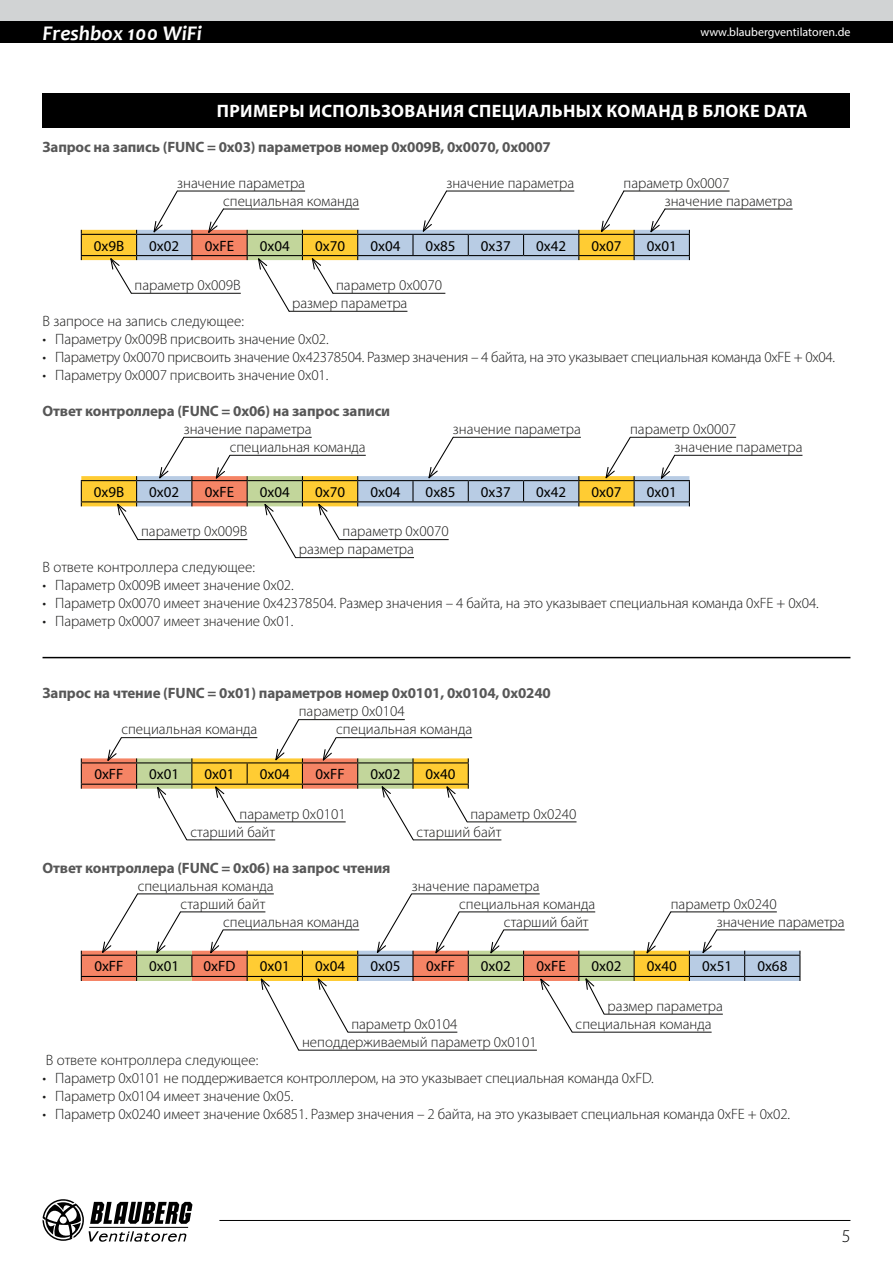
<style>
.page{position:relative;width:893px;height:1263px;background:#fff}
.page>*{position:absolute;margin:0;border:0;box-sizing:border-box;transform-origin:0 0}
.t1{font:italic 700 21px "Candara";color:#fff}
.t2{font:700 18px "Myriad Pro";letter-spacing:.02em;color:#fff}
.t3{font:300 18px "Myriad Pro";color:#000}
.t4{font:300 15px/18px "Myriad Pro";letter-spacing:-.005em;color:#1c1c1b}
.t5{font:700 15px "Myriad Pro";letter-spacing:-.01em;color:#575757}
.t6{font:15px "Myriad Pro";color:#000}
.t7{font:12px "Myriad Pro";color:#fff}
</style>
<div class="page">
<div style="left:0;top:0;width:893px;height:21px;background:#d1d3d4"></div>
<div style="left:0;top:21px;width:893px;height:22px;background:#000"></div>
<svg style="left:43px;top:1199px;width:149px;height:43px"></svg>
<hr style="left:219px;top:1220px;width:631px;height:1px;background:#000">
<div style="left:43px;top:94px;width:807px;height:34px;background:#000"></div>
<hr style="left:624px;top:190px;width:106px;height:2px;background:#1c1c1b">
<hr style="left:665px;top:208px;width:128px;height:2px;background:#1c1c1b">
<hr style="left:630px;top:437px;width:106px;height:1px;background:#1c1c1b">
<hr style="left:675px;top:455px;width:127px;height:1px;background:#1c1c1b">
<hr style="left:336px;top:737px;width:136px;height:1px;background:#1c1c1b">
<hr style="left:467px;top:821px;width:109px;height:1px;background:#1c1c1b">
<hr style="left:413px;top:839px;width:88px;height:1px;background:#1c1c1b">
<hr style="left:717px;top:929px;width:128px;height:1px;background:#1c1c1b">
<svg style="left:81px;top:190px;width:609px;height:122px"></svg>
<svg style="left:81px;top:436px;width:609px;height:123px"></svg>
<svg style="left:81px;top:719px;width:388px;height:122px"></svg>
<svg style="left:81px;top:893px;width:719px;height:158px"></svg>
<hr style="left:43px;top:657px;width:807px;height:1px;background:#000">
<h1 class="t1" style="left:43px;top:20px;width:161px">Freshbox 100 WiFi</h1>
<p class="t7" style="left:700px;top:25px;width:152px">www.blaubergventilatoren.de</p>
<p class="t2" style="left:217px;top:99px;width:592px">ПРИМЕРЫ ИСПОЛЬЗОВАНИЯ СПЕЦИАЛЬНЫХ КОМАНД В БЛОКЕ DATA</p>
<p class="t5" style="left:43px;top:137px;width:510px">Запрос на запись (FUNC = 0x03) параметров номер 0x009B, 0x0070, 0x0007</p>
<p class="t4" style="left:177px;top:174px;width:129px">значение параметра</p>
<p class="t4" style="left:446px;top:174px;width:129px">значение параметра</p>
<p class="t4" style="left:624px;top:174px;width:108px">параметр 0x0007</p>
<p class="t4" style="left:223px;top:192px;width:137px">специальная команда</p>
<p class="t4" style="left:665px;top:192px;width:129px">значение параметра</p>
<p class="t6" style="left:94px;top:236px;width:32px">0x9B</p>
<p class="t6" style="left:149px;top:236px;width:32px">0x02</p>
<p class="t6" style="left:205px;top:236px;width:31px">0xFE</p>
<p class="t6" style="left:260px;top:236px;width:32px">0x04</p>
<p class="t6" style="left:315px;top:236px;width:32px">0x70</p>
<p class="t6" style="left:370px;top:236px;width:32px">0x04</p>
<p class="t6" style="left:426px;top:236px;width:32px">0x85</p>
<p class="t6" style="left:481px;top:236px;width:32px">0x37</p>
<p class="t6" style="left:536px;top:236px;width:32px">0x42</p>
<p class="t6" style="left:591px;top:236px;width:32px">0x07</p>
<p class="t6" style="left:647px;top:236px;width:32px">0x01</p>
<p class="t4" style="left:135px;top:276px;width:108px">параметр 0x009B</p>
<p class="t4" style="left:292px;top:276px;width:151px;text-indent:44px">параметр 0x0070 размер параметра</p>
<p class="t4" style="left:43px;top:312px;width:203px">В запросе на запись следующее:</p>
<p class="t4" style="left:43px;top:330px;width:288px">• Параметру 0x009B присвоить значение 0x02.</p>
<p class="t4" style="left:43px;top:348px;width:794px">• Параметру 0x0070 присвоить значение 0x42378504. Размер значения – 4 байта, на это указывает специальная команда 0xFE + 0x04.</p>
<p class="t4" style="left:43px;top:366px;width:287px">• Параметру 0x0007 присвоить значение 0x01.</p>
<p class="t5" style="left:43px;top:401px;width:349px">Ответ контроллера (FUNC = 0x06) на запрос записи</p>
<p class="t4" style="left:184px;top:420px;width:129px">значение параметра</p>
<p class="t4" style="left:453px;top:420px;width:129px">значение параметра</p>
<p class="t4" style="left:630px;top:420px;width:108px">параметр 0x0007</p>
<p class="t4" style="left:230px;top:438px;width:137px">специальная команда</p>
<p class="t4" style="left:675px;top:438px;width:129px">значение параметра</p>
<p class="t6" style="left:94px;top:483px;width:32px">0x9B</p>
<p class="t6" style="left:149px;top:483px;width:32px">0x02</p>
<p class="t6" style="left:205px;top:483px;width:31px">0xFE</p>
<p class="t6" style="left:260px;top:483px;width:32px">0x04</p>
<p class="t6" style="left:315px;top:483px;width:32px">0x70</p>
<p class="t6" style="left:370px;top:483px;width:32px">0x04</p>
<p class="t6" style="left:426px;top:483px;width:32px">0x85</p>
<p class="t6" style="left:481px;top:483px;width:32px">0x37</p>
<p class="t6" style="left:536px;top:483px;width:32px">0x42</p>
<p class="t6" style="left:591px;top:483px;width:32px">0x07</p>
<p class="t6" style="left:647px;top:483px;width:32px">0x01</p>
<p class="t4" style="left:141px;top:523px;width:108px">параметр 0x009B</p>
<p class="t4" style="left:299px;top:523px;width:151px;text-indent:44px">параметр 0x0070 размер параметра</p>
<p class="t4" style="left:43px;top:559px;width:214px">В ответе контроллера следующее:</p>
<p class="t4" style="left:43px;top:577px;width:253px">• Параметр 0x009B имеет значение 0x02.</p>
<p class="t4" style="left:43px;top:595px;width:778px">• Параметр 0x0070 имеет значение 0x42378504. Размер значения – 4 байта, на это указывает специальная команда 0xFE + 0x04.</p>
<p class="t4" style="left:43px;top:613px;width:252px">• Параметр 0x0007 имеет значение 0x01.</p>
<p class="t5" style="left:43px;top:684px;width:510px">Запрос на чтение (FUNC = 0x01) параметров номер 0x0101, 0x0104, 0x0240</p>
<p class="t4" style="left:299px;top:703px;width:108px">параметр 0x0104</p>
<p class="t4" style="left:121px;top:721px;width:137px">специальная команда</p>
<p class="t4" style="left:336px;top:721px;width:137px">специальная команда</p>
<p class="t6" style="left:94px;top:765px;width:31px">0xFF</p>
<p class="t6" style="left:149px;top:765px;width:32px">0x01</p>
<p class="t6" style="left:204px;top:765px;width:32px">0x01</p>
<p class="t6" style="left:260px;top:765px;width:32px">0x04</p>
<p class="t6" style="left:315px;top:765px;width:31px">0xFF</p>
<p class="t6" style="left:370px;top:765px;width:32px">0x02</p>
<p class="t6" style="left:426px;top:765px;width:32px">0x40</p>
<p class="t4" style="left:240px;top:805px;width:108px">параметр 0x0101</p>
<p class="t4" style="left:470px;top:805px;width:108px">параметр 0x0240</p>
<p class="t4" style="left:190px;top:823px;width:86px">старший байт</p>
<p class="t4" style="left:417px;top:823px;width:86px">старший байт</p>
<p class="t5" style="left:43px;top:858px;width:349px">Ответ контроллера (FUNC = 0x06) на запрос чтения</p>
<p class="t4" style="left:138px;top:877px;width:137px">специальная команда</p>
<p class="t4" style="left:412px;top:877px;width:129px">значение параметра</p>
<p class="t4" style="left:180px;top:895px;width:86px">старший байт</p>
<p class="t4" style="left:459px;top:895px;width:137px">специальная команда</p>
<p class="t4" style="left:671px;top:895px;width:108px">параметр 0x0240</p>
<p class="t4" style="left:223px;top:913px;width:137px">специальная команда</p>
<p class="t4" style="left:504px;top:913px;width:86px">старший байт</p>
<p class="t4" style="left:717px;top:913px;width:129px">значение параметра</p>
<p class="t6" style="left:94px;top:957px;width:31px">0xFF</p>
<p class="t6" style="left:149px;top:957px;width:32px">0x01</p>
<p class="t6" style="left:204px;top:957px;width:33px">0xFD</p>
<p class="t6" style="left:260px;top:957px;width:32px">0x01</p>
<p class="t6" style="left:315px;top:957px;width:32px">0x04</p>
<p class="t6" style="left:370px;top:957px;width:32px">0x05</p>
<p class="t6" style="left:426px;top:957px;width:31px">0xFF</p>
<p class="t6" style="left:481px;top:957px;width:32px">0x02</p>
<p class="t6" style="left:537px;top:957px;width:31px">0xFE</p>
<p class="t6" style="left:591px;top:957px;width:32px">0x02</p>
<p class="t6" style="left:647px;top:957px;width:32px">0x40</p>
<p class="t6" style="left:702px;top:957px;width:32px">0x51</p>
<p class="t6" style="left:757px;top:957px;width:32px">0x68</p>
<p class="t4" style="left:608px;top:997px;width:117px">размер параметра</p>
<p class="t4" style="left:351px;top:1015px;width:108px">параметр 0x0104</p>
<p class="t4" style="left:576px;top:1015px;width:137px">специальная команда</p>
<p class="t4" style="left:302px;top:1033px;width:236px">неподдерживаемый параметр 0x0101</p>
<p class="t4" style="left:46px;top:1051px;width:214px">В ответе контроллера следующее:</p>
<p class="t4" style="left:43px;top:1069px;width:613px">• Параметр 0x0101 не поддерживается контроллером, на это указывает специальная команда 0xFD.</p>
<p class="t4" style="left:43px;top:1087px;width:252px">• Параметр 0x0104 имеет значение 0x05.</p>
<p class="t4" style="left:43px;top:1105px;width:749px">• Параметр 0x0240 имеет значение 0x6851. Размер значения – 2 байта, на это указывает специальная команда 0xFE + 0x02.</p>
<p class="t3" style="left:842px;top:1226px;width:10px">5</p>
</div>
